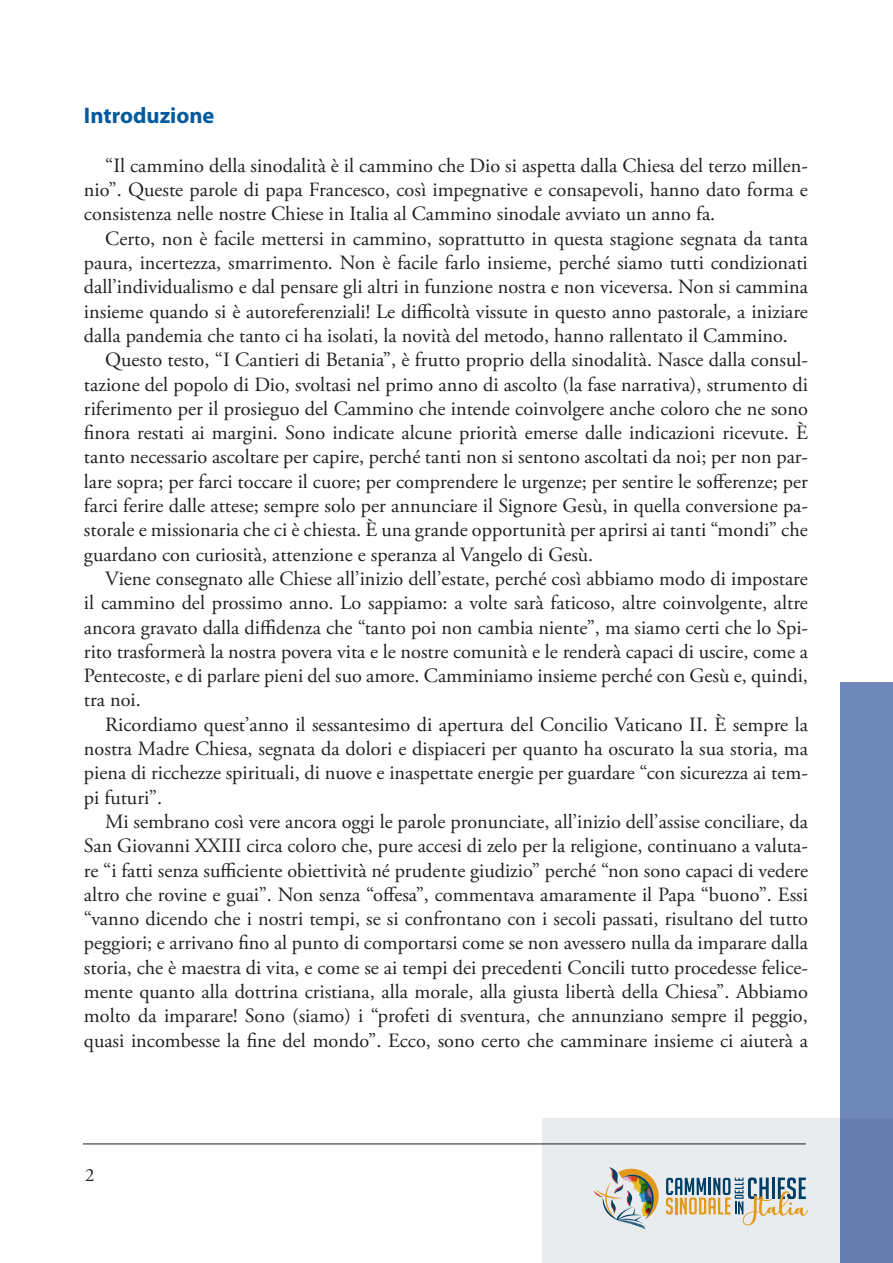
<style>
.page{position:relative;width:893px;height:1263px;background:#fff}
.page>*{position:absolute;margin:0;border:0;box-sizing:border-box;transform-origin:0 0}
.Titolo_15{font:700 22.5px "Myriad Pro";color:#015a9d}
.Testo_Myri{font:20.25px/24.3px "Adobe Garamond Pro";color:#231f20;text-align:justify}
.Testo_Myri-2{font:18.75px "Adobe Garamond Pro";color:#231f20}
</style>
<div class="page">
<hr style="left:83px;top:1143px;width:723px;height:1px;background:#231f20">
<div style="left:840px;top:682px;width:53px;height:581px;background:#6f88bc"></div>
<svg style="left:542px;top:1118px;width:351px;height:145px;fill:#e9ecee"></svg>
<p class="Titolo_15" style="left:84px;top:101px;width:132px">Introduzione</p>
<p class="Testo_Myri" style="left:84px;top:154px;width:725px;text-indent:21px">“Il cammino della sinodalità è il cammino che Dio si aspetta dalla Chiesa del terzo millen&shy;nio”. Queste parole di papa Francesco, così impegnative e consapevoli, hanno dato forma e consistenza nelle nostre Chiese in Italia al Cammino sinodale avviato un anno fa.</p>
<p class="Testo_Myri" style="left:84px;top:227px;width:726px;text-indent:21px">Certo, non è facile mettersi in cammino, soprattutto in questa stagione segnata da tanta paura, incertezza, smarrimento. Non è facile farlo insieme, perché siamo tutti condizionati dall’individualismo e dal pensare gli altri in funzione nostra e non viceversa. Non si cammina insieme quando si è autoreferenziali! Le difficoltà vissute in questo anno pastorale, a iniziare dalla pandemia che tanto ci ha isolati, la novità del metodo, hanno rallentato il Cammino.</p>
<p class="Testo_Myri" style="left:84px;top:348px;width:725px;text-indent:21px">Questo testo, “I Cantieri di Betania”, è frutto proprio della sinodalità. Nasce dalla consul&shy;tazione del popolo di Dio, svoltasi nel primo anno di ascolto (la fase narrativa), strumento di riferimento per il prosieguo del Cammino che intende coinvolgere anche coloro che ne sono finora restati ai margini. Sono indicate alcune priorità emerse dalle indicazioni ricevute. È tanto necessario ascoltare per capire, perché tanti non si sentono ascoltati da noi; per non par&shy;lare sopra; per farci toccare il cuore; per comprendere le urgenze; per sentire le sofferenze; per farci ferire dalle attese; sempre solo per annunciare il Signore Gesù, in quella conversione pa&shy;storale e missionaria che ci è chiesta. È una grande opportunità per aprirsi ai tanti “mondi” che guardano con curiosità, attenzione e speranza al Vangelo di Gesù.</p>
<p class="Testo_Myri" style="left:84px;top:567px;width:726px;text-indent:21px">Viene consegnato alle Chiese all’inizio dell’estate, perché così abbiamo modo di impostare il cammino del prossimo anno. Lo sappiamo: a volte sarà faticoso, altre coinvolgente, altre ancora gravato dalla diffidenza che “tanto poi non cambia niente”, ma siamo certi che lo Spi&shy;rito trasformerà la nostra povera vita e le nostre comunità e le renderà capaci di uscire, come a Pentecoste, e di parlare pieni del suo amore. Camminiamo insieme perché con Gesù e, quindi, tra noi.</p>
<p class="Testo_Myri" style="left:84px;top:713px;width:726px;text-indent:21px">Ricordiamo quest’anno il sessantesimo di apertura del Concilio Vaticano II. È sempre la nostra Madre Chiesa, segnata da dolori e dispiaceri per quanto ha oscurato la sua storia, ma piena di ricchezze spirituali, di nuove e inaspettate energie per guardare “con sicurezza ai tem&shy;pi futuri”.</p>
<p class="Testo_Myri" style="left:84px;top:810px;width:726px;text-indent:21px">Mi sembrano così vere ancora oggi le parole pronunciate, all’inizio dell’assise conciliare, da San Giovanni XXIII circa coloro che, pure accesi di zelo per la religione, continuano a valuta&shy;re “i fatti senza sufficiente obiettività né prudente giudizio” perché “non sono capaci di vedere altro che rovine e guai”. Non senza “offesa”, commentava amaramente il Papa “buono”. Essi “vanno dicendo che i nostri tempi, se si confrontano con i secoli passati, risultano del tutto peggiori; e arrivano fino al punto di comportarsi come se non avessero nulla da imparare dalla storia, che è maestra di vita, e come se ai tempi dei precedenti Concili tutto procedesse felice&shy;mente quanto alla dottrina cristiana, alla morale, alla giusta libertà della Chiesa”. Abbiamo molto da imparare! Sono (siamo) i “profeti di sventura, che annunziano sempre il peggio, quasi incombesse la fine del mondo”. Ecco, sono certo che camminare insieme ci aiuterà a</p>
<p class="Testo_Myri-2" style="left:85px;top:1164px;width:11px">2</p>
</div>
